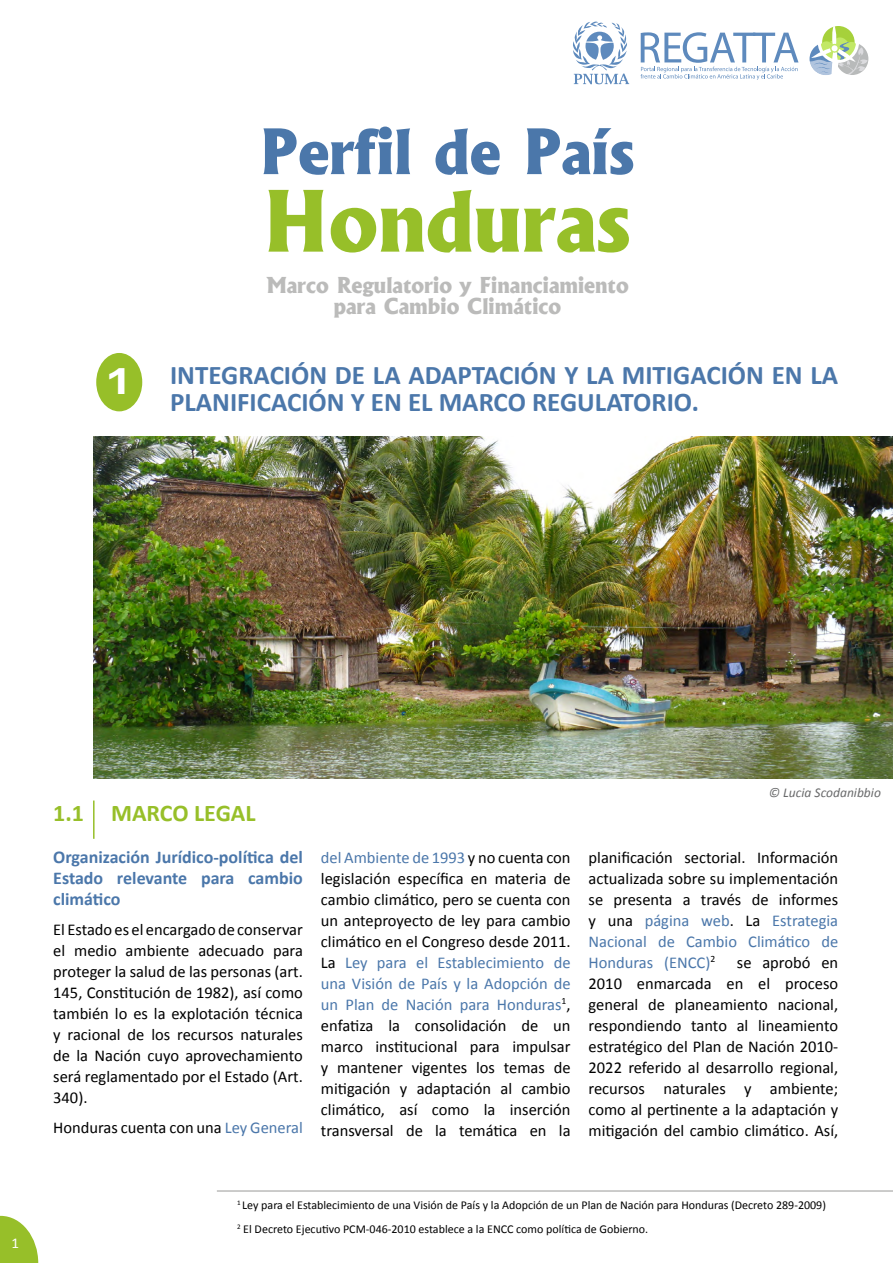
<style>
.page{position:relative;width:893px;height:1263px;background:#fff}
.page>*{position:absolute;margin:0;border:0;box-sizing:border-box;transform-origin:0 0}
.t1{font:800 81px "Albertus";color:#97bf29}
.t2{font:800 60px "Albertus";color:#4b77aa}
.t3{font:700 34.5px "Antique Olive";color:#fff}
.t4{font:700 27px/27px "Calibri";color:#4b77aa}
.t5{font:700 24px "Calibri";color:#97bf29}
.t6{font:800 21px/21px "Albertus";color:#bbbbba;text-align:center}
.t7{font:700 18px/21px "Calibri";color:#4b77aa;text-align:justify}
.t8{font:16.5px/21px "Calibri";color:#000;text-align:justify}
.t9{font:15px "Calibri";color:#fff}
.t10{font:italic 13.5px "Calibri";color:#696a6b}
.t11{font:12px/23.5px "Calibri";color:#000}
.s1{color:#4b77aa}
</style>
<div class="page">
<img style="left:93px;top:437px;width:800px;height:341px">
<div style="left:96px;top:353px;width:46px;height:58px;background:#97bf29;border-radius:50%"></div>
<hr style="left:93px;top:800px;width:2px;height:39px;background:#97bf29">
<svg style="left:0;top:1216px;width:38px;height:47px"></svg>
<svg style="left:573px;top:22px;width:56px;height:62px"></svg>
<svg style="left:809px;top:26px;width:60px;height:49px"></svg>
<svg style="left:640px;top:32px;width:158px;height:48px"></svg>
<hr style="left:217px;top:1190px;width:676px;height:2px;background:#bbbbba">
<h3 class="t3" style="left:107px;top:358px;width:24px">1</h3>
<h2 class="t2" style="left:259px;top:112px;width:377px">Perfil de País</h2>
<h1 class="t1" style="left:263px;top:168px;width:369px">Honduras</h1>
<p class="t6" style="left:266px;top:275px;width:364px">Marco Regulatorio y Financiamiento para Cambio Climático</p>
<h3 class="t4" style="left:170px;top:361px;width:670px">INTEGRACIÓN DE LA ADAPTACIÓN Y LA MITIGACIÓN EN LA<br>PLANIFICACIÓN Y EN EL MARCO REGULATORIO.</h3>
<p class="t9" style="left:11px;top:1233px;width:9px">1</p>
<h3 class="t5" style="left:53px;top:798px;width:204px">1.1 MARCO LEGAL</h3>
<p class="t7" style="left:53px;top:847px;width:251px">Organización Jurídico-política del Estado relevante para cambio climático</p>
<p class="t8" style="left:53px;top:919px;width:251px">El Estado es el encargado de conservar el medio ambiente adecuado para proteger la salud de las personas (art.<br>145, Constitución de 1982), así como también lo es la explotación técnica y racional de los recursos naturales de la Nación cuyo aprovechamiento será reglamentado por el Estado (Art.<br>340).</p>
<p class="t8" style="left:53px;top:1116px;width:251px">Honduras cuenta con una <span class="s1">Ley General</span></p>
<p class="t10" style="left:769px;top:784px;width:113px">© Lucia Scodanibbio</p>
<p class="t8" style="left:321px;top:847px;width:251px"><span class="s1">del Ambiente de 1993</span> y no cuenta con legislación específica en materia de cambio climático, pero se cuenta con un anteproyecto de ley para cambio climático en el Congreso desde 2011.<br>La <span class="s1">Ley para el Establecimiento de una Visión de País y la Adopción de un Plan de Nación para Honduras</span><sup>1</sup>, enfatiza la consolidación de un marco institucional para impulsar y mantener vigentes los temas de mitigación y adaptación al cambio climático, así como la inserción transversal de la temática en la</p>
<p class="t8" style="left:589px;top:847px;width:251px">planificación sectorial. Información actualizada sobre su implementación se presenta a través de informes y una <span class="s1">página web</span>. La <span class="s1">Estrategia Nacional de Cambio Climático de Honduras (ENCC)</span><sup>2</sup></p>
<p class="t8" style="left:589px;top:951px;width:251px;text-indent:148px">se aprobó en 2010 enmarcada en el proceso general de planeamiento nacional, respondiendo tanto al lineamiento estratégico del Plan de Nación 2010- 2022 referido al desarrollo regional, recursos naturales y ambiente; como al pertinente a la adaptación y mitigación del cambio climático. Así,</p>
<p class="t11" style="left:237px;top:1193px;width:590px"><sup>1</sup> Ley para el Establecimiento de una Visión de País y la Adopción de un Plan de Nación para Honduras (Decreto 289-2009)<br><sup>2</sup> El Decreto Ejecutivo PCM-046-2010 establece a la ENCC como política de Gobierno.</p>
</div>
